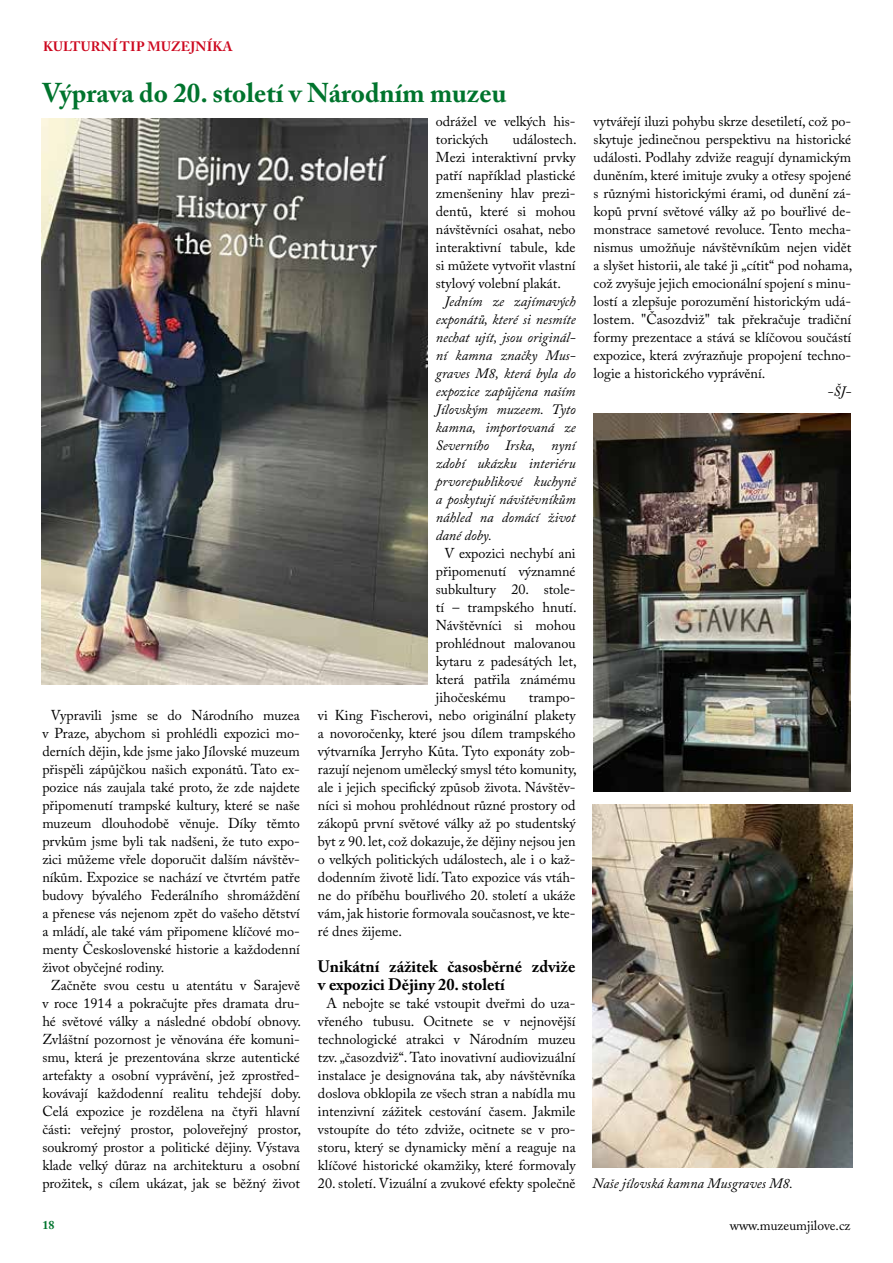
<style>
.page{position:relative;width:893px;height:1263px;background:#fff}
.page>*{position:absolute;margin:0;border:0;box-sizing:border-box;transform-origin:0 0}
.t1{font:700 27px "Adobe Caslon Pro";color:#00742d}
.t2{font:700 16.5px/18px "Adobe Caslon Pro";color:#000}
.t3{font:14.25px/18px "Adobe Caslon Pro";color:#000;text-align:justify}
.t4{font:italic 14.25px/18px "Adobe Caslon Pro";color:#000;text-align:justify}
.t5{font:700 13.5px "Adobe Caslon Pro";letter-spacing:.015em;color:#cd071e}
.t6{font:13.5px "Adobe Caslon Pro";color:#000}
.t7{font:700 12px "Adobe Caslon Pro";color:#00742d}
</style>
<div class="page">
<img style="left:593px;top:805px;width:259px;height:362px">
<img style="left:41px;top:118px;width:386px;height:566px">
<img style="left:594px;top:414px;width:256px;height:377px">
<p class="t5" style="left:43px;top:38px;width:191px">KULTURNÍ TIP MUZEJNÍKA</p>
<h1 class="t1" style="left:42px;top:77px;width:466px">Výprava do 20. století v Národním muzeu</h1>
<p class="t3" style="left:51px;top:706px;width:251px">Vypravili jsme se do Národního muzea</p>
<p class="t3" style="left:42px;top:724px;width:259px">v Praze, abychom si prohlédli expozici mo-</p>
<p class="t3" style="left:42px;top:742px;width:259px">derních dějin, kde jsme jako Jílovské muzeum</p>
<p class="t3" style="left:42px;top:760px;width:259px">přispěli zápůjčkou našich exponátů. Tato ex-</p>
<p class="t3" style="left:42px;top:778px;width:259px">pozice nás zaujala také proto, že zde najdete</p>
<p class="t3" style="left:42px;top:796px;width:259px">připomenutí trampské kultury, které se naše</p>
<p class="t3" style="left:42px;top:814px;width:259px">muzeum dlouhodobě věnuje. Díky těmto</p>
<p class="t3" style="left:42px;top:832px;width:259px">prvkům jsme byli tak nadšeni, že tuto expo-</p>
<p class="t3" style="left:42px;top:850px;width:259px">zici můžeme vřele doporučit dalším návštěv-</p>
<p class="t3" style="left:42px;top:868px;width:259px">níkům. Expozice se nachází ve čtvrtém patře</p>
<p class="t3" style="left:42px;top:886px;width:259px">budovy bývalého Federálního shromáždění</p>
<p class="t3" style="left:42px;top:904px;width:259px">a přenese vás nejenom zpět do vašeho dětství</p>
<p class="t3" style="left:42px;top:922px;width:259px">a mládí, ale také vám připomene klíčové mo-</p>
<p class="t3" style="left:42px;top:940px;width:259px">menty Československé historie a každodenní</p>
<p class="t3" style="left:42px;top:958px;width:124px">život obyčejné rodiny.</p>
<p class="t3" style="left:51px;top:976px;width:251px">Začněte svou cestu u atentátu v Sarajevě</p>
<p class="t3" style="left:42px;top:994px;width:259px">v roce 1914 a pokračujte přes dramata dru-</p>
<p class="t3" style="left:42px;top:1012px;width:260px">hé světové války a následné období obnovy.</p>
<p class="t3" style="left:42px;top:1030px;width:259px">Zvláštní pozornost je věnována éře komuni-</p>
<p class="t3" style="left:42px;top:1048px;width:259px">smu, která je prezentována skrze autentické</p>
<p class="t3" style="left:42px;top:1066px;width:259px">artefakty a osobní vyprávění, jež zprostřed-</p>
<p class="t3" style="left:42px;top:1084px;width:260px">kovávají každodenní realitu tehdejší doby.</p>
<p class="t3" style="left:42px;top:1102px;width:259px">Celá expozice je rozdělena na čtyři hlavní</p>
<p class="t3" style="left:42px;top:1120px;width:260px">části: veřejný prostor, poloveřejný prostor,</p>
<p class="t3" style="left:42px;top:1138px;width:259px">soukromý prostor a politické dějiny. Výstava</p>
<p class="t3" style="left:42px;top:1156px;width:259px">klade velký důraz na architekturu a osobní</p>
<p class="t3" style="left:42px;top:1174px;width:259px">prožitek, s cílem ukázat, jak se běžný život</p>
<p class="t3" style="left:436px;top:112px;width:141px">odrážel ve velkých his&shy;torických</p>
<p class="t3" style="left:436px;top:130px;width:142px;text-indent:77px">událostech.<br>Mezi interaktivní prvky patří například plastické zmenšeniny hlav prezi&shy;dentů, které si mohou návštěvníci osahat, nebo interaktivní tabule, kde si můžete vytvořit vlastní stylový volební plakát.</p>
<p class="t4" style="left:436px;top:292px;width:141px;text-indent:9px">Jedním ze zajímavých exponátů, které si nesmíte nechat ujít, jsou originál&shy;ní kamna značky Mus&shy;graves M8, která byla do expozice zapůjčena naším Jílovským muzeem. Tyto kamna, importovaná ze Severního Irska, nyní zdobí ukázku interiéru prvorepublikové kuchyně a poskytují návštěvníkům náhled na domácí život dané doby.</p>
<p class="t3" style="left:436px;top:544px;width:142px;text-indent:9px">V expozici nechybí ani připomenutí významné subkultury 20. stole&shy;tí – trampského hnutí.<br>Návštěvníci si mohou prohlédnout malovanou kytaru z padesátých let, která patřila známému jihočeskému</p>
<p class="t3" style="left:318px;top:688px;width:260px;text-indent:211px">trampo&shy;vi King Fischerovi, nebo originální plakety a novoročenky, které jsou dílem trampského výtvarníka Jerryho Kůta. Tyto exponáty zob&shy;razují nejenom umělecký smysl této komunity, ale i jejich specifický způsob života. Návštěv&shy;níci si mohou prohlédnout různé prostory od zákopů první světové války až po studentský byt z 90. let, což dokazuje, že dějiny nejsou jen o velkých politických událostech, ale i o kaž&shy;dodenním životě lidí. Tato expozice vás vtáh&shy;ne do příběhu bouřlivého 20. století a ukáže vám, jak historie formovala současnost, ve kte&shy;ré dnes žijeme.</p>
<p class="t2" style="left:318px;top:957px;width:259px">Unikátní zážitek časosběrné zdviže v expozici Dějiny 20. století</p>
<p class="t3" style="left:318px;top:994px;width:259px;text-align:center">A nebojte se také vstoupit dveřmi do uza&shy;vřeného tubusu. Ocitnete se v nejnovější technologické atrakci v Národním muzeu tzv. „časozdviž“. Tato inovativní audiovizuální instalace je designována tak, aby návštěvníka doslova obklopila ze všech stran a nabídla mu intenzivní zážitek cestování časem. Jakmile vstoupíte do této zdviže, ocitnete se v pro&shy;storu, který se dynamicky mění a reaguje na klíčové historické okamžiky, které formovaly</p>
<p class="t3" style="left:318px;top:1174px;width:259px">20. století. Vizuální a zvukové efekty společně</p>
<p class="t3" style="left:594px;top:112px;width:260px">vytvářejí iluzi pohybu skrze desetiletí, což po&shy;skytuje jedinečnou perspektivu na historické události. Podlahy zdviže reagují dynamickým duněním, které imituje zvuky a otřesy spojené s různými historickými érami, od dunění zá&shy;kopů první světové války až po bouřlivé de&shy;monstrace sametové revoluce. Tento mecha&shy;nismus umožňuje návštěvníkům nejen vidět a slyšet historii, ale také ji „cítit“ pod nohama, což zvyšuje jejich emocionální spojení s minu&shy;lostí a zlepšuje porozumění historickým udá&shy;lostem. "Časozdviž" tak překračuje tradiční formy prezentace a stává se klíčovou součástí expozice, která zvýrazňuje propojení techno&shy;logie a historického vyprávění.</p>
<p class="t4" style="left:827px;top:382px;width:25px">-ŠJ-</p>
<p class="t4" style="left:593px;top:1174px;width:202px">Naše jílovská kamna Musgraves M8.</p>
<p class="t7" style="left:43px;top:1218px;width:13px">18</p>
<p class="t6" style="left:730px;top:1218px;width:122px">www.muzeumjilove.cz</p>
</div>
